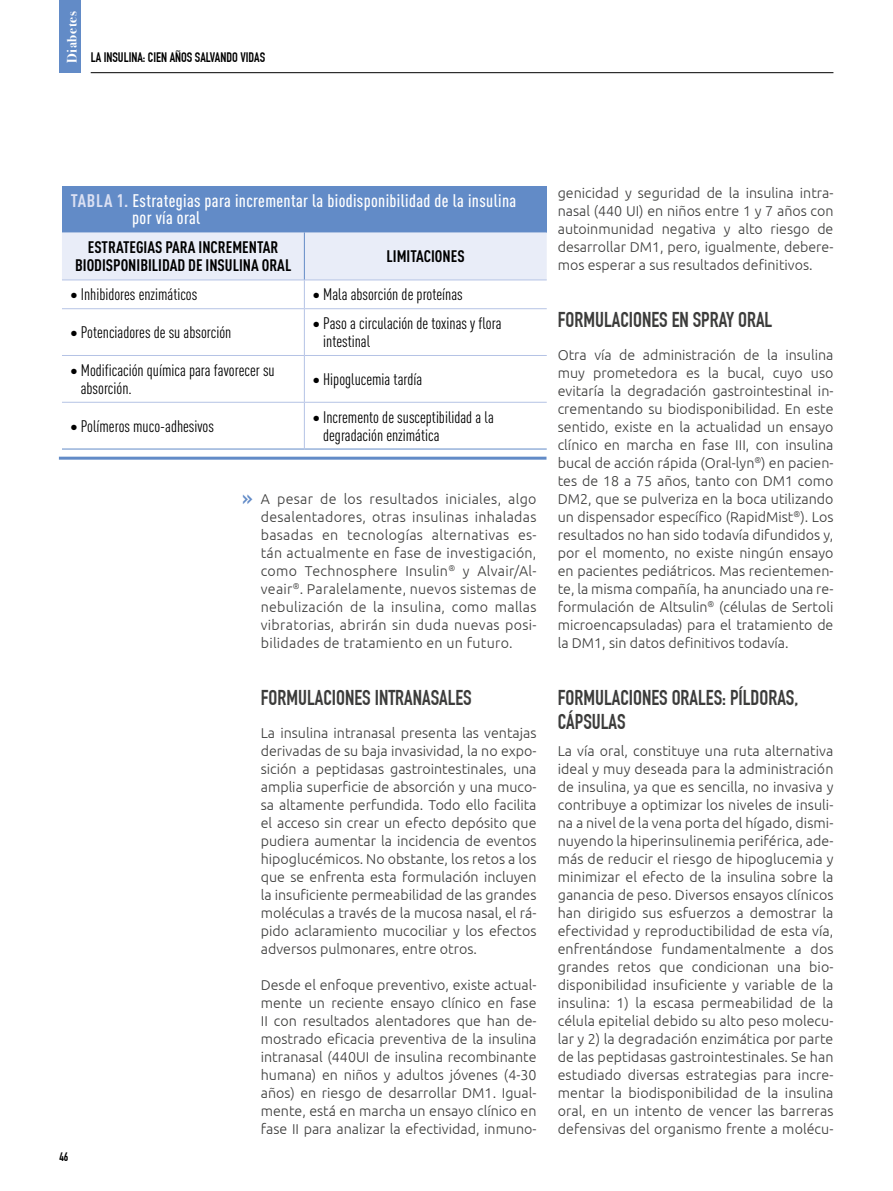
<style>
.page{position:relative;width:893px;height:1191px;background:#fff}
.page>*{position:absolute;margin:0;border:0;box-sizing:border-box;transform-origin:0 0}
.t1{font:23.85px "DIN Engschrift Std";color:#628bc7}
.t2{font:21px/24px "DIN Engschrift Std";color:#3c3c3b}
.t3{font:500 condensed 18px/16.5px "DIN Pro";letter-spacing:.02em;color:#fff}
.t4{font:condensed 16.5px/18px "DIN Pro";color:#000}
.t5{font:700 condensed 16.5px/18.8px "DIN Pro";color:#000;text-align:center}
.t6{font:300 14.25px/18px "Ubuntu";color:#3c3c3b;text-align:justify}
.t7{font:13.5px "DIN Engschrift Std";color:#000}
.t8{font:700 13.5px "Bodoni Svty Two ITCTT";letter-spacing:.04em;color:#fff}
.t9{font:12px "DIN Engschrift Std";color:#000}
.s1{font-weight:700;color:#dbe0f3}
</style>
<div class="page">
<hr style="left:91px;top:72px;width:742px;height:1px;background:#000">
<div style="left:60px;top:0;width:21px;height:72px;background:#628bc7"></div>
<div style="left:62px;top:186px;width:485px;height:46px;background:#628bc7"></div>
<svg style="left:62px;top:309px;width:485px;height:140px"></svg>
<hr style="left:62px;top:308px;width:242px;height:1px;background:#b5c3e5">
<hr style="left:62px;top:355px;width:242px;height:1px;background:#b5c3e5">
<hr style="left:62px;top:402px;width:242px;height:1px;background:#b5c3e5">
<hr style="left:304px;top:308px;width:243px;height:1px;background:#b5c3e5">
<hr style="left:304px;top:355px;width:243px;height:1px;background:#b5c3e5">
<hr style="left:304px;top:402px;width:243px;height:1px;background:#b5c3e5">
<hr style="left:62px;top:449px;width:242px;height:1px;background:#628bc7">
<hr style="left:304px;top:449px;width:243px;height:1px;background:#628bc7">
<svg style="left:62px;top:232px;width:485px;height:76px"></svg>
<hr style="left:304px;top:309px;width:1px;height:46px;background:#b5c3e5">
<hr style="left:304px;top:356px;width:1px;height:46px;background:#b5c3e5">
<hr style="left:304px;top:402px;width:1px;height:47px;background:#b5c3e5">
<hr style="left:59px;top:457px;width:487px;height:3px;background:#628bc7">
<p class="t8" style="left:61px;top:63px;width:53px;rotate:-90deg">Diabetes</p>
<p class="t7" style="left:91px;top:50px;width:176px">LA INSULINA: CIEN AÑOS SALVANDO VIDAS</p>
<p class="t3" style="left:132px;top:191px;width:385px;text-indent:-62px"><span class="s1">TABLA 1.</span> Estrategias para incrementar la biodisponibilidad de la insulina por vía oral</p>
<p class="t5" style="left:75px;top:236px;width:218px">ESTRATEGIAS PARA INCREMENTAR<br>BIODISPONIBILIDAD DE INSULINA ORAL</p>
<p class="t5" style="left:386px;top:245px;width:80px">LIMITACIONES</p>
<p class="t4" style="left:70px;top:284px;width:128px">∙ Inhibidores enzimáticos</p>
<p class="t4" style="left:313px;top:284px;width:151px">∙ Mala absorción de proteínas</p>
<p class="t4" style="left:70px;top:322px;width:162px">∙ Potenciadores de su absorción</p>
<p class="t4" style="left:323px;top:313px;width:180px;text-indent:-10px">∙ Paso a circulación de toxinas y flora intestinal</p>
<p class="t4" style="left:81px;top:360px;width:195px;text-indent:-10px">∙ Modificación química para favorecer su absorción.</p>
<p class="t4" style="left:313px;top:369px;width:111px">∙ Hipoglucemia tardía</p>
<p class="t4" style="left:70px;top:415px;width:145px">∙ Polímeros muco-adhesivos</p>
<p class="t4" style="left:323px;top:406px;width:172px;text-indent:-10px">∙ Incremento de susceptibilidad a la degradación enzimática</p>
<p class="t9" style="left:60px;top:1149px;width:10px">46</p>
<h1 class="t1" style="left:242px;top:484px;width:12px">»</h1>
<p class="t6" style="left:261px;top:490px;width:277px">A pesar de los resultados iniciales, algo desalentadores, otras insulinas inhaladas basadas en tecnologías alternativas es&shy;tán actualmente en fase de investigación, como Technosphere Insulin<sup>®</sup> y Alvair/Al&shy;veair<sup>®</sup>. Paralelamente, nuevos sistemas de nebulización de la insulina, como mallas vibratorias, abrirán sin duda nuevas posi&shy;bilidades de tratamiento en un futuro.</p>
<h2 class="t2" style="left:261px;top:686px;width:212px">FORMULACIONES INTRANASALES</h2>
<p class="t6" style="left:261px;top:724px;width:277px">La insulina intranasal presenta las ventajas derivadas de su baja invasividad, la no expo&shy;sición a peptidasas gastrointestinales, una amplia superficie de absorción y una muco&shy;sa altamente perfundida. Todo ello facilita el acceso sin crear un efecto depósito que pudiera aumentar la incidencia de eventos hipoglucémicos. No obstante, los retos a los que se enfrenta esta formulación incluyen la insuficiente permeabilidad de las grandes moléculas a través de la mucosa nasal, el rá&shy;pido aclaramiento mucociliar y los efectos adversos pulmonares, entre otros.</p>
<p class="t6" style="left:261px;top:976px;width:277px">Desde el enfoque preventivo, existe actual&shy;mente un reciente ensayo clínico en fase II con resultados alentadores que han de&shy;mostrado eficacia preventiva de la insulina intranasal (440UI de insulina recombinante humana) en niños y adultos jóvenes (4-30 años) en riesgo de desarrollar DM1. Igual&shy;mente, está en marcha un ensayo clínico en fase II para analizar la efectividad, inmuno-</p>
<p class="t6" style="left:558px;top:184px;width:277px">genicidad y seguridad de la insulina intra&shy;nasal (440 UI) en niños entre 1 y 7 años con autoinmunidad negativa y alto riesgo de desarrollar DM1, pero, igualmente, debere&shy;mos esperar a sus resultados definitivos.</p>
<h2 class="t2" style="left:558px;top:308px;width:216px">FORMULACIONES EN SPRAY ORAL</h2>
<p class="t6" style="left:558px;top:346px;width:277px">Otra vía de administración de la insulina muy prometedora es la bucal, cuyo uso evitaría la degradación gastrointestinal in&shy;crementando su biodisponibilidad. En este sentido, existe en la actualidad un ensayo clínico en marcha en fase III, con insulina bucal de acción rápida (Oral-lyn<sup>®</sup>) en pacien&shy;tes de 18 a 75 años, tanto con DM1 como DM2, que se pulveriza en la boca utilizando un dispensador específico (RapidMist<sup>®</sup>). Los resultados no han sido todavía difundidos y, por el momento, no existe ningún ensayo en pacientes pediátricos. Mas recientemen&shy;te, la misma compañía, ha anunciado una re&shy;formulación de Altsulin<sup>®</sup> (células de Sertoli microencapsuladas) para el tratamiento de la DM1, sin datos definitivos todavía.</p>
<h2 class="t2" style="left:558px;top:686px;width:242px">FORMULACIONES ORALES: PÍLDORAS,<br>CÁPSULAS</h2>
<p class="t6" style="left:558px;top:742px;width:277px">La vía oral, constituye una ruta alternativa ideal y muy deseada para la administración de insulina, ya que es sencilla, no invasiva y contribuye a optimizar los niveles de insuli&shy;na a nivel de la vena porta del hígado, dismi&shy;nuyendo la hiperinsulinemia periférica, ade&shy;más de reducir el riesgo de hipoglucemia y minimizar el efecto de la insulina sobre la ganancia de peso. Diversos ensayos clínicos han dirigido sus esfuerzos a demostrar la efectividad y reproductibilidad de esta vía, enfrentándose fundamentalmente a dos grandes retos que condicionan una bio&shy;disponibilidad insuficiente y variable de la insulina: 1) la escasa permeabilidad de la célula epitelial debido su alto peso molecu&shy;lar y 2) la degradación enzimática por parte de las peptidasas gastrointestinales. Se han estudiado diversas estrategias para incre&shy;mentar la biodisponibilidad de la insulina oral, en un intento de vencer las barreras defensivas del organismo frente a molécu-</p>
</div>
